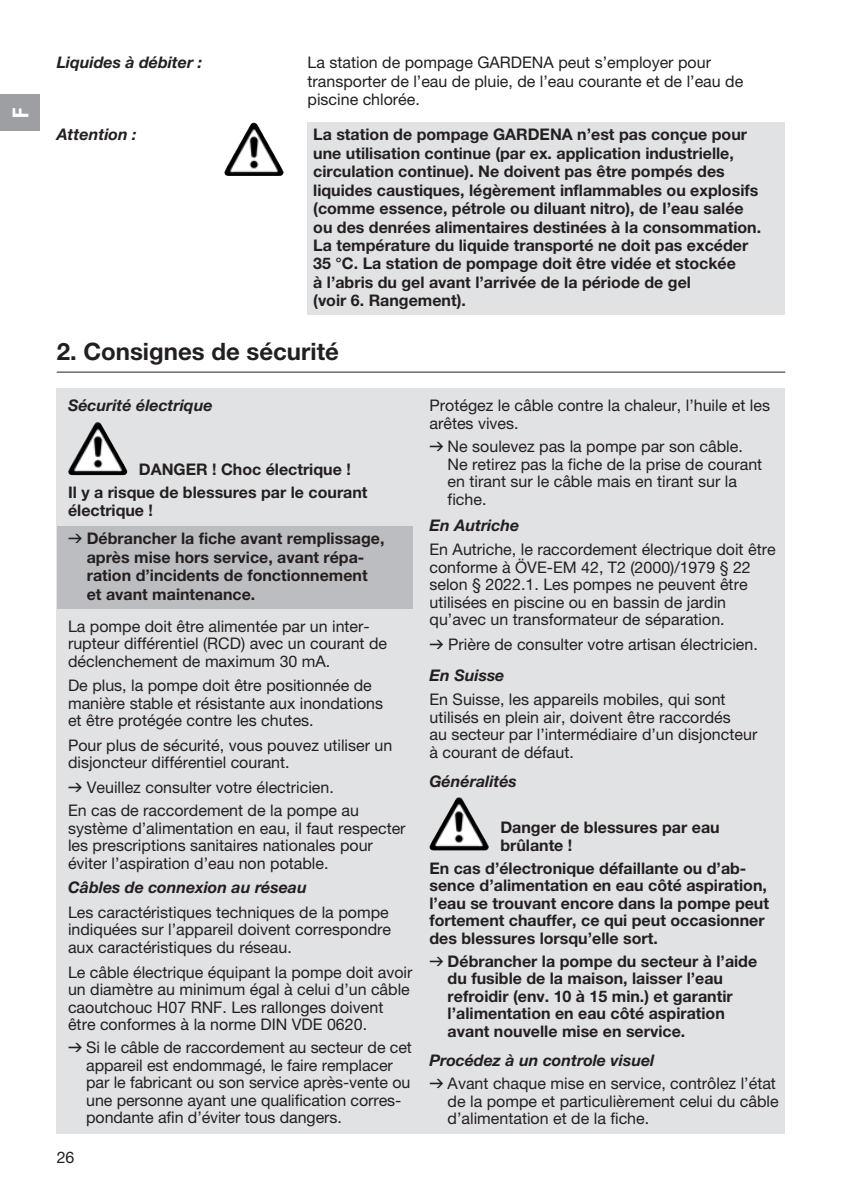
<style>
.page{position:relative;width:842px;height:1191px;background:#fff}
.page>*{position:absolute;margin:0;border:0;box-sizing:border-box;transform-origin:0 0}
.t1{font:700 24px "GARDENA Pro";color:#231f20}
.t2{font:22px "GARDENA Pro Bo Cond";color:#fff}
.t3{font:16px/17.6px "GARDENA Pro";color:#231f20}
.t4{font:700 16px/18.4px "GARDENA Pro";color:#231f20}
.t5{font:italic 700 16px "GARDENA Pro";color:#231f20}
.s1{font-family:"Formdruck";font-weight:400}
.s2{font-family:"Formdruck"}
.s3{font-weight:700;font-style:italic}
</style>
<div class="page">
<div style="left:0;top:95px;width:40px;height:36px;background:#9d9fa2"></div>
<hr style="left:57px;top:371px;width:728px;height:1px;background:#231f20">
<div style="left:57px;top:388px;width:728px;height:746px;background:#e1e2e4"></div>
<img style="left:71px;top:422px;width:25px;height:44px">
<div style="left:57px;top:526px;width:355px;height:82px;background:#bcbdc0"></div>
<img style="left:432px;top:797px;width:26px;height:45px">
<div style="left:308px;top:122px;width:477px;height:193px;background:#e1e2e4"></div>
<img style="left:227px;top:123px;width:26px;height:44px">
<h2 class="t2" style="left:7px;top:118px;width:12px;rotate:-90deg">F</h2>
<p class="t5" style="left:57px;top:53px;width:147px">Liquides à débiter :</p>
<p class="t3" style="left:308px;top:53px;width:437px;line-height:18.4px">La station de pompage GARDENA peut s’employer pour transporter de l’eau de pluie, de l’eau courante et de l’eau de piscine chlorée.</p>
<p class="t5" style="left:57px;top:125px;width:81px">Attention :</p>
<p class="t4" style="left:313px;top:125px;width:449px">La station de pompage GARDENA n’est pas conçue pour une utilisation continue (par ex. application industrielle, circulation continue). Ne doivent pas être pompés des liquides caustiques, légèrement inflammables ou explosifs (comme essence, pétrole ou diluant nitro), de l’eau salée ou des denrées alimentaires destinées à la consommation.<br>La température du liquide transporté ne doit pas excéder 35 °C. La station de pompage doit être vidée et stockée<br>à l’abris du gel avant l’arrivée de la période de gel<br>(voir 6. Rangement).</p>
<h1 class="t1" style="left:57px;top:337px;width:284px">2. Consignes de sécurité</h1>
<p class="t5" style="left:68px;top:396px;width:146px">Sécurité électrique</p>
<p class="t4" style="left:68px;top:457px;width:301px;line-height:23.2px;text-indent:71px">DANGER ! Choc électrique !<br>Il y a risque de blessures par le courant</p>
<p class="t4" style="left:68px;top:495px;width:318px;line-height:28.6px">électrique !<br><span class="s1">v</span> Débrancher la fiche avant remplissage,</p>
<p class="t4" style="left:87px;top:547px;width:282px">après mise hors service, avant répa&shy;ration d’incidents de fonctionnement et avant maintenance.</p>
<p class="t3" style="left:68px;top:617px;width:321px">La pompe doit être alimentée par un inter&shy;rupteur différentiel (RCD) avec un courant de déclenchement de maximum 30 mA.</p>
<p class="t3" style="left:68px;top:676px;width:317px">De plus, la pompe doit être positionnée de manière stable et résistante aux inondations et être protégée contre les chutes.</p>
<p class="t3" style="left:68px;top:736px;width:326px">Pour plus de sécurité, vous pouvez utiliser un disjoncteur différentiel courant.</p>
<p class="t3" style="left:68px;top:775px;width:293px;line-height:23.2px"><span class="s2">v</span> Veuillez consulter votre électricien.<br>En cas de raccordement de la pompe au</p>
<p class="t3" style="left:68px;top:819px;width:339px">système d’alimentation en eau, il faut respecter les prescriptions sanitaires nationales pour éviter l’aspiration d’eau non potable.</p>
<p class="t5" style="left:68px;top:877px;width:240px">Câbles de connexion au réseau</p>
<p class="t3" style="left:68px;top:903px;width:325px">Les caractéristiques techniques de la pompe indiquées sur l’appareil doivent correspondre aux caractéristiques du réseau.</p>
<p class="t3" style="left:68px;top:963px;width:346px">Le câble électrique équipant la pompe doit avoir un diamètre au minimum égal à celui d’un câble caoutchouc H07 RNF. Les rallonges doivent être conformes à la norme DIN VDE 0620.</p>
<p class="t3" style="left:86px;top:1038px;width:327px;text-indent:-18px"><span class="s2">v</span> Si le câble de raccordement au secteur de cet appareil est endommagé, le faire remplacer par le fabricant ou son service après-vente ou une personne ayant une qualification corres&shy;pondante afin d’éviter tous dangers.</p>
<p class="t3" style="left:57px;top:1148px;width:19px">26</p>
<p class="t3" style="left:429px;top:397px;width:342px">Protégez le câble contre la chaleur, l’huile et les arêtes vives.</p>
<p class="t3" style="left:448px;top:437px;width:316px;text-indent:-18px"><span class="s2">v</span> Ne soulevez pas la pompe par son câble.<br>Ne retirez pas la fiche de la prise de courant en tirant sur le câble mais en tirant sur la fiche.</p>
<p class="t5" style="left:429px;top:515px;width:91px">En Autriche</p>
<p class="t3" style="left:429px;top:540px;width:348px">En Autriche, le raccordement électrique doit être conforme à ÖVE-EM 42, T2 (2000)/1979 § 22 selon § 2022.1. Les pompes ne peuvent être utilisées en piscine ou en bassin de jardin qu’avec un transformateur de séparation.</p>
<p class="t3" style="left:429px;top:628px;width:330px;line-height:31px"><span class="s2">v</span> Prière de consulter votre artisan électricien.<br><span class="s3">En Suisse</span></p>
<p class="t3" style="left:429px;top:690px;width:329px">En Suisse, les appareils mobiles, qui sont utilisés en plein air, doivent être raccordés<br>au secteur par l’intermédiaire d’un disjoncteur à courant de défaut.</p>
<p class="t5" style="left:429px;top:771px;width:89px">Généralités</p>
<p class="t4" style="left:500px;top:818px;width:221px;line-height:17.4px">Danger de blessures par eau brûlante !</p>
<p class="t4" style="left:429px;top:859px;width:341px;line-height:17.6px">En cas d’électronique défaillante ou d’ab&shy;sence d’alimentation en eau côté aspiration, l’eau se trouvant encore dans la pompe peut fortement chauffer, ce qui peut occasionner des blessures lorsqu’elle sort.</p>
<p class="t4" style="left:448px;top:952px;width:311px;line-height:17.6px;text-indent:-18px"><span class="s1">v</span> Débrancher la pompe du secteur à l’aide du fusible de la maison, laisser l’eau refroidir (env. 10 à 15 min.) et garantir l’alimentation en eau côté aspiration avant nouvelle mise en service.</p>
<p class="t3" style="left:429px;top:1048px;width:348px;line-height:23.2px"><span class="s3">Procédez à un controle visuel<br></span><span class="s2">v</span> Avant chaque mise en service, contrôlez l’état</p>
<p class="t3" style="left:448px;top:1091px;width:333px">de la pompe et particulièrement celui du câble d’alimentation et de la fiche.</p>
</div>
